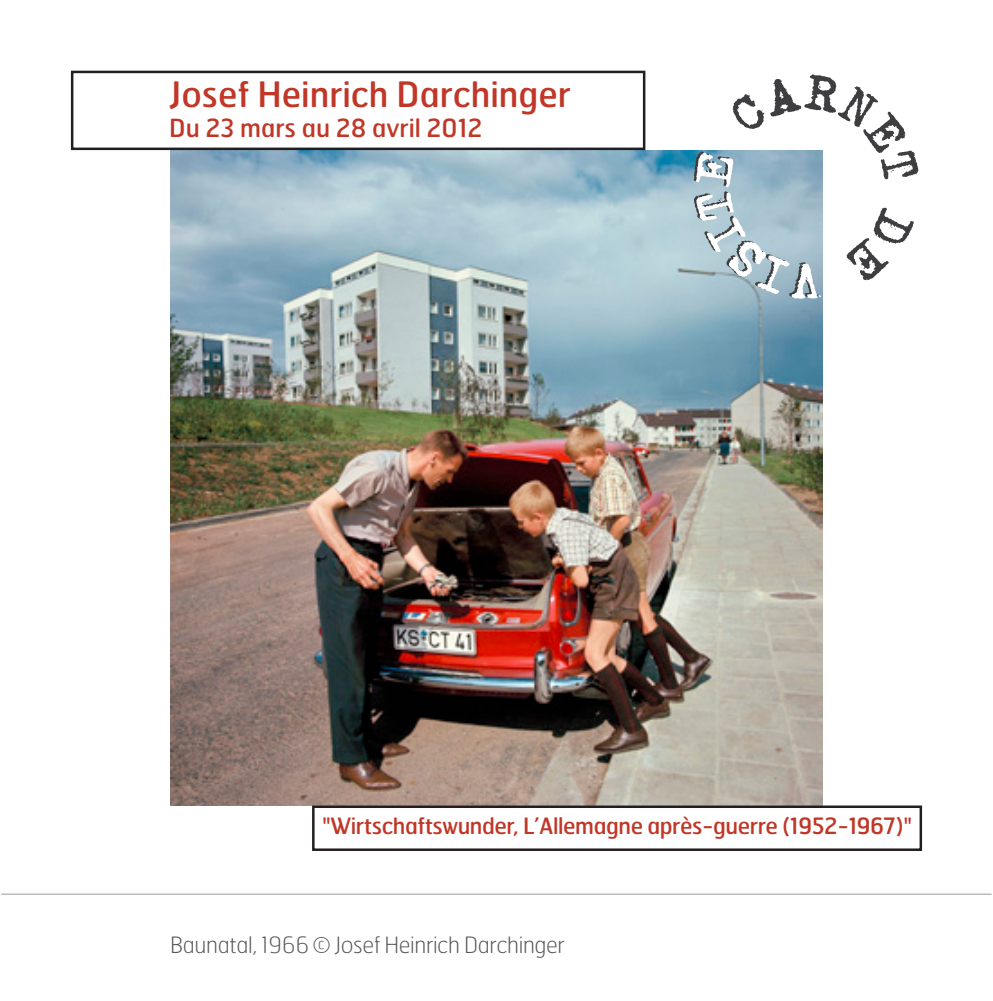
<style>
.page{position:relative;width:993px;height:1001px;background:#fff}
.page>*{position:absolute;margin:0;border:0;box-sizing:border-box;transform-origin:0 0}
.t1{font:35px "Hermes";color:#c03727}
.t2{font:25px "Hermes";color:#c03727}
.t3{font:22.5px "Hermes";letter-spacing:-.02em;color:#c03727}
.t4{font:100 22.5px "Hermes";letter-spacing:-.015em;color:#57585a}
</style>
<div class="page">
<hr style="left:1px;top:894px;width:990px;height:1px;background:#9b9b9b">
<img style="left:171px;top:150px;width:651px;height:656px">
<div style="left:71px;top:71px;width:574px;height:79px;border:2px solid #231f20"></div>
<div style="left:312px;top:806px;width:609px;height:45px;border:2px solid #231f20"></div>
<svg style="left:693px;top:74px;width:225px;height:225px"></svg>
<p class="t1" style="left:169px;top:72px;width:403px">Josef Heinrich Darchinger</p>
<p class="t2" style="left:169px;top:112px;width:315px">Du 23 mars au 28 avril 2012</p>
<p class="t3" style="left:322px;top:811px;width:591px">"Wirtschaftswunder, L’Allemagne après-guerre (1952-1967)"</p>
<p class="t4" style="left:170px;top:931px;width:396px">Baunatal, 1966 © Josef Heinrich Darchinger</p>
</div>
